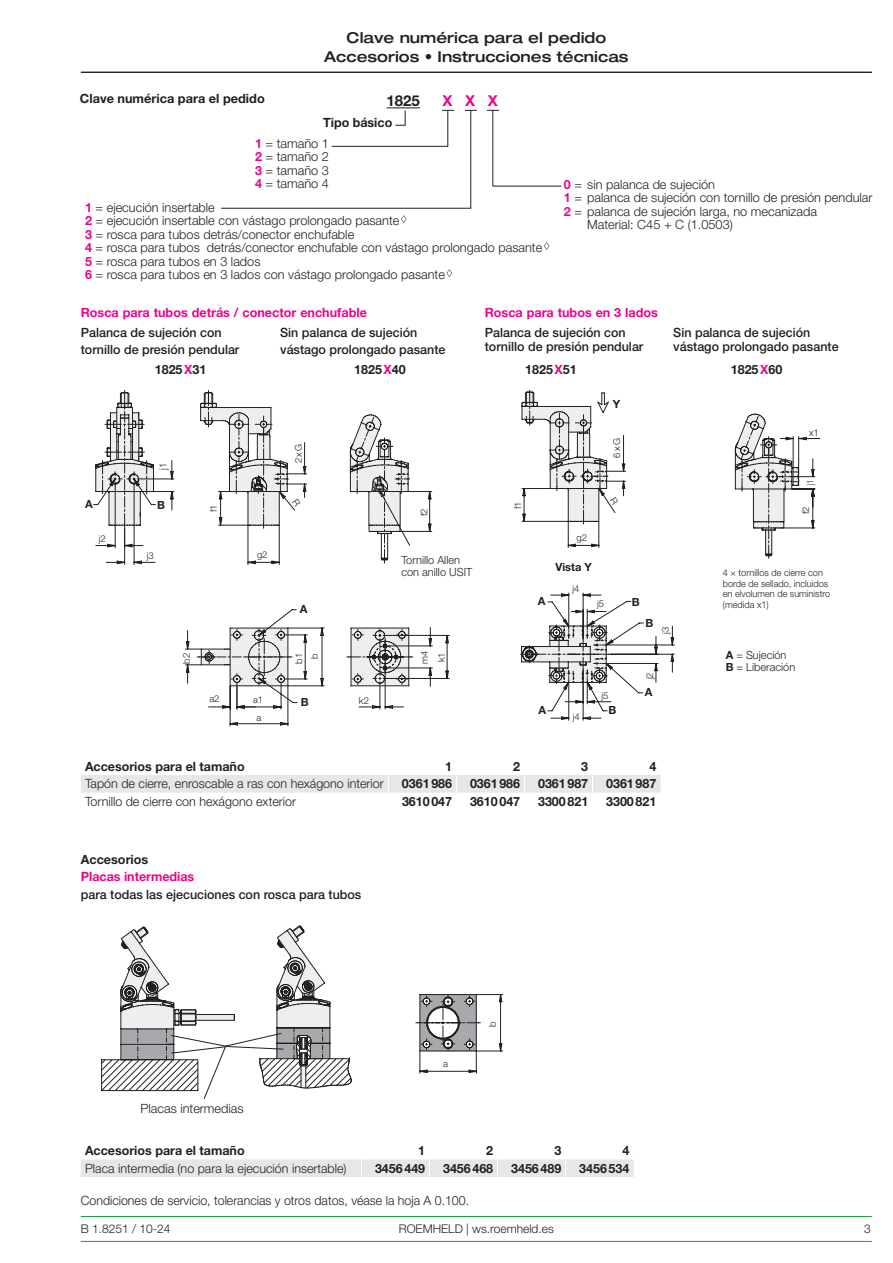
<style>
.page{position:relative;width:893px;height:1263px;background:#fff}
.page>*{position:absolute;margin:0;border:0;box-sizing:border-box;transform-origin:0 0}
.t1{font:500 expanded 15px/18.8px "Helvetica Neue LT Pro";color:#231f20;text-align:center}
.t2{font:700 15px "Helvetica Neue LT Pro";color:#231f20}
.t3{font:700 15px "Helvetica Neue LT Pro";color:#ed028c}
.t4{font:300 12.75px/13.5px "Helvetica Neue LT Pro";color:#231f20}
.t5{font:500 12.75px/16.5px "Helvetica Neue LT Pro";color:#231f20}
.t6{font:700 12.75px "Helvetica Neue LT Pro";color:#231f20}
.t7{font:700 12.75px "Helvetica Neue LT Pro";color:#ed028c}
.t8{font:300 12px "Helvetica Neue LT Pro";color:#231f20}
.t9{font:300 11.25px/12px "Helvetica Neue LT Pro";color:#231f20}
.t10{font:700 11.25px "Helvetica Neue LT Pro";color:#231f20}
.t11{font:300 10.5px "Helvetica Neue LT Pro";color:#231f20;scale:.9 1}
.t12{font:300 9.45px/10.5px "Helvetica Neue LT Pro";color:#231f20;text-align:center}
.t13{font:300 9.45px "Helvetica Neue LT Pro";color:#231f20;scale:.8 1}
.s1{font-weight:700;color:#ed028c}
.s2{color:#ed028c}
.s3{font-weight:700}
</style>
<div class="page">
<svg style="left:93px;top:390px;width:292px;height:175px"></svg>
<svg style="left:95px;top:392px;width:60px;height:134px"></svg>
<svg style="left:185px;top:609px;width:264px;height:117px"></svg>
<svg style="left:547px;top:684px;width:97px;height:36px"></svg>
<svg style="left:416px;top:994px;width:87px;height:80px"></svg>
<svg style="left:101px;top:925px;width:251px;height:174px"></svg>
<hr style="left:81px;top:1241px;width:791px;height:1px;background:#1b9c42">
<hr style="left:81px;top:1216px;width:791px;height:1px;background:#1b9c42">
<hr style="left:81px;top:72px;width:791px;height:1px;background:#231f20">
<hr style="left:387px;top:108px;width:33px;height:1px;background:#231f20">
<svg style="left:401px;top:215px;width:5px;height:8px"></svg>
<svg style="left:544px;top:242px;width:5px;height:8px"></svg>
<svg style="left:447px;top:269px;width:5px;height:8px"></svg>
<svg style="left:221px;top:110px;width:256px;height:99px"></svg>
<svg style="left:487px;top:110px;width:75px;height:77px"></svg>
<div style="left:81px;top:775px;width:579px;height:18px;background:#e6e7e9"></div>
<div style="left:81px;top:1159px;width:553px;height:18px;background:#e6e7e9"></div>
<svg style="left:199px;top:392px;width:211px;height:169px"></svg>
<svg style="left:520px;top:391px;width:300px;height:292px"></svg>
<p class="t1" style="left:324px;top:28px;width:306px">Clave numérica para el pedido<br>Accesorios • Instrucciones técnicas</p>
<p class="t6" style="left:80px;top:90px;width:186px">Clave numérica para el pedido</p>
<p class="t2" style="left:387px;top:92px;width:35px">1825</p>
<p class="t3" style="left:443px;top:92px;width:57px">X X X</p>
<p class="t6" style="left:323px;top:114px;width:71px">Tipo básico</p>
<p class="t4" style="left:255px;top:136px;width:75px;text-align:justify"><span class="s1">1</span> = tamaño 1<br><span class="s1">2</span> = tamaño 2<br><span class="s1">3</span> = tamaño 3<br><span class="s1">4</span> = tamaño 4</p>
<p class="t4" style="left:85px;top:200px;width:459px"><span class="s1">1</span> = ejecución insertable<br><span class="s1">2</span> = ejecución insertable con vástago prolongado pasante<br><span class="s1">3</span> = rosca para tubos detrás/conector enchufable<br><span class="s1">4</span> = rosca para tubos detrás/conector enchufable con vástago prolongado pasante <span class="s1">5</span> = rosca para tubos en 3 lados<br><span class="s1">6</span> = rosca para tubos en 3 lados con vástago prolongado pasante</p>
<p class="t4" style="left:564px;top:177px;width:153px"><span class="s1">0</span> = sin palanca de sujeción</p>
<p class="t4" style="left:564px;top:191px;width:310px"><span class="s1">1</span> = palanca de sujeción con tornillo de presión pendular</p>
<p class="t4" style="left:564px;top:204px;width:255px"><span class="s1">2</span> = palanca de sujeción larga, no mecanizada</p>
<p class="t4" style="left:587px;top:218px;width:147px">Material: C45 + C (1.0503)</p>
<p class="t7" style="left:81px;top:305px;width:288px">Rosca para tubos detrás / conector enchufable</p>
<p class="t7" style="left:485px;top:305px;width:175px">Rosca para tubos en 3 lados</p>
<p class="t5" style="left:81px;top:324px;width:160px">Palanca de sujeción con tornillo de presión pendular</p>
<p class="t5" style="left:280px;top:324px;width:167px">Sin palanca de sujeción vástago prolongado pasante</p>
<p class="t5" style="left:485px;top:326px;width:160px;line-height:13.5px">Palanca de sujeción con tornillo de presión pendular</p>
<p class="t5" style="left:673px;top:326px;width:167px;line-height:13.5px">Sin palanca de sujeción vástago prolongado pasante</p>
<p class="t6" style="left:155px;top:362px;width:53px">1825<span class="s2">X</span>31</p>
<p class="t6" style="left:354px;top:362px;width:53px">1825<span class="s2">X</span>40</p>
<p class="t11" style="left:157px;top:470px;width:9px;rotate:-90deg">j1</p>
<p class="t10" style="left:85px;top:497px;width:9px">A</p>
<p class="t10" style="left:157px;top:498px;width:9px">B</p>
<p class="t12" style="left:99px;top:533px;width:9px">j2</p>
<p class="t12" style="left:147px;top:550px;width:9px">j3</p>
<p class="t12" style="left:208px;top:512px;width:9px;rotate:-90deg">f1</p>
<p class="t12" style="left:257px;top:549px;width:12px">g2</p>
<p class="t12" style="left:181px;top:664px;width:12px;rotate:-90deg">b2</p>
<p class="t12" style="left:209px;top:693px;width:12px">a2</p>
<p class="t12" style="left:253px;top:691px;width:12px;line-height:17.9px">a1 a</p>
<p class="t12" style="left:293px;top:463px;width:20px;rotate:-90deg">2x G</p>
<p class="t10" style="left:300px;top:602px;width:9px">A</p>
<p class="t12" style="left:291px;top:664px;width:12px;line-height:15.5px;rotate:-90deg">b1 b</p>
<p class="t10" style="left:301px;top:695px;width:9px">B</p>
<p class="t12" style="left:359px;top:695px;width:11px">k2</p>
<p class="t12" style="left:419px;top:516px;width:9px;rotate:-90deg">f2</p>
<p class="t9" style="left:401px;top:554px;width:72px">Tornillo Allen con anillo USIT</p>
<p class="t12" style="left:416px;top:664px;width:15px;line-height:17px;text-align:left;rotate:-90deg">m4 k1</p>
<p class="t6" style="left:525px;top:362px;width:53px">1825<span class="s2">X</span>51</p>
<p class="t6" style="left:731px;top:362px;width:53px">1825<span class="s2">X</span>60</p>
<p class="t10" style="left:613px;top:397px;width:9px">Y</p>
<p class="t12" style="left:611px;top:458px;width:22px;rotate:-90deg">6 x G</p>
<p class="t12" style="left:512px;top:509px;width:9px;rotate:-90deg">f1</p>
<p class="t12" style="left:577px;top:532px;width:12px">g2</p>
<p class="t10" style="left:556px;top:560px;width:38px">Vista Y</p>
<p class="t12" style="left:572px;top:583px;width:9px">j4</p>
<p class="t10" style="left:538px;top:594px;width:9px">A</p>
<p class="t10" style="left:632px;top:595px;width:9px">B</p>
<p class="t12" style="left:597px;top:598px;width:9px">j5</p>
<p class="t10" style="left:646px;top:616px;width:9px">B</p>
<p class="t12" style="left:660px;top:633px;width:9px;rotate:-90deg">j3</p>
<p class="t12" style="left:601px;top:690px;width:9px">j5</p>
<p class="t10" style="left:538px;top:703px;width:9px">A</p>
<p class="t10" style="left:609px;top:703px;width:9px">B</p>
<p class="t12" style="left:573px;top:711px;width:9px">j4</p>
<p class="t12" style="left:644px;top:679px;width:9px;rotate:-90deg">j2</p>
<p class="t10" style="left:645px;top:685px;width:9px">A</p>
<p class="t12" style="left:809px;top:427px;width:11px">x1</p>
<p class="t13" style="left:804px;top:485px;width:9px;rotate:-90deg">j1</p>
<p class="t12" style="left:800px;top:514px;width:9px;rotate:-90deg">f2</p>
<p class="t12" style="left:723px;top:567px;width:109px;text-align:left">4 × tornillos de cierre con borde de sellado, incluidos en elvolumen de suministro (medida x1)</p>
<p class="t9" style="left:726px;top:648px;width:71px"><span class="s3">A</span> = Sujeción<br><span class="s3">B</span> = Liberación</p>
<p class="t6" style="left:85px;top:758px;width:161px">Accesorios para el tamaño</p>
<p class="t6" style="left:445px;top:758px;width:8px">1</p>
<p class="t6" style="left:513px;top:758px;width:8px">2</p>
<p class="t6" style="left:581px;top:758px;width:8px">3</p>
<p class="t6" style="left:649px;top:758px;width:8px">4</p>
<p class="t4" style="left:85px;top:777px;width:300px">Tapón de cierre, enroscable a ras con hexágono interior</p>
<p class="t6" style="left:402px;top:776px;width:52px">0361986</p>
<p class="t6" style="left:470px;top:776px;width:52px">0361986</p>
<p class="t6" style="left:538px;top:776px;width:52px">0361987</p>
<p class="t6" style="left:606px;top:776px;width:52px">0361987</p>
<p class="t4" style="left:85px;top:794px;width:212px">Tornillo de cierre con hexágono exterior</p>
<p class="t6" style="left:402px;top:793px;width:52px">3610047</p>
<p class="t6" style="left:470px;top:793px;width:52px">3610047</p>
<p class="t6" style="left:538px;top:793px;width:52px">3300821</p>
<p class="t6" style="left:606px;top:793px;width:52px">3300821</p>
<p class="t6" style="left:81px;top:851px;width:69px">Accesorios</p>
<p class="t7" style="left:81px;top:869px;width:115px">Placas intermedias</p>
<p class="t5" style="left:81px;top:886px;width:282px">para todas las ejecuciones con rosca para tubos</p>
<p class="t4" style="left:140px;top:1101px;width:105px">Placas intermedias</p>
<p class="t12" style="left:443px;top:1058px;width:6px">a</p>
<p class="t12" style="left:487px;top:1027px;width:7px;rotate:-90deg">b</p>
<p class="t6" style="left:85px;top:1143px;width:161px">Accesorios para el tamaño</p>
<p class="t6" style="left:418px;top:1143px;width:8px">1</p>
<p class="t6" style="left:486px;top:1143px;width:8px">2</p>
<p class="t6" style="left:554px;top:1143px;width:8px">3</p>
<p class="t6" style="left:622px;top:1143px;width:8px">4</p>
<p class="t4" style="left:85px;top:1161px;width:263px">Placa intermedia (no para la ejecución insertable)</p>
<p class="t6" style="left:375px;top:1160px;width:52px">3456449</p>
<p class="t6" style="left:443px;top:1160px;width:52px">3456468</p>
<p class="t6" style="left:511px;top:1160px;width:52px">3456489</p>
<p class="t6" style="left:579px;top:1160px;width:52px">3456534</p>
<p class="t4" style="left:81px;top:1193px;width:390px">Condiciones de servicio, tolerancias y otros datos, véase la hoja A 0.100.</p>
<p class="t8" style="left:81px;top:1221px;width:91px">B 1.8251 / 10-24</p>
<p class="t8" style="left:399px;top:1221px;width:157px">ROEMHELD | ws.roemheld.es</p>
<p class="t8" style="left:864px;top:1221px;width:8px">3</p>
</div>
